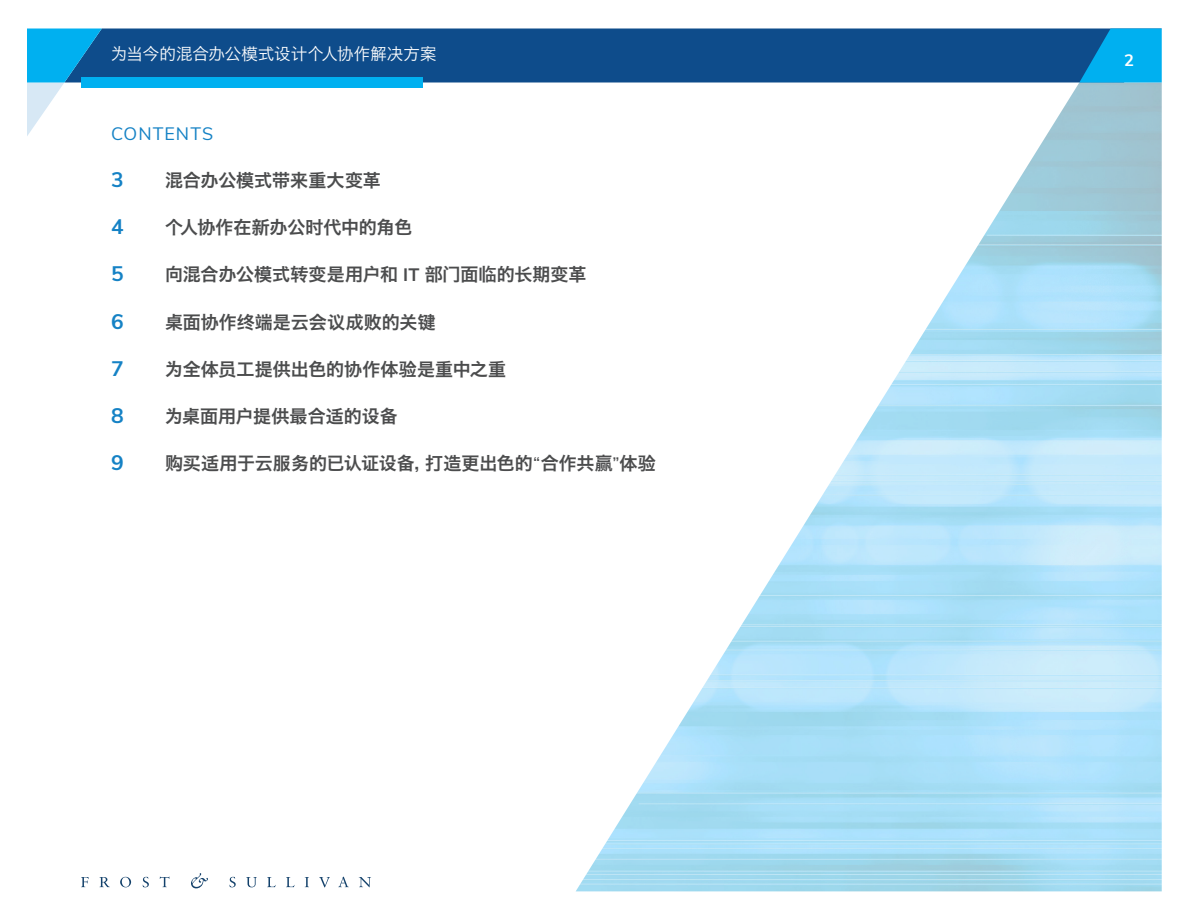
<style>
.page{position:relative;width:1188px;height:918px;background:#fff}
.page>*{position:absolute;margin:0;border:0;box-sizing:border-box;transform-origin:0 0}
.t1{font:700 21px "Nunito Sans";color:#1582c5}
.t2{font:18px "Hiragino Sans GB W6";letter-spacing:-.005em;color:#4b4c4d}
.BR__TOC_Title{font:18px "Nunito Sans";letter-spacing:.06em;color:#1582c5}
.t3{font:16.5px "Hiragino Sans GB W3";color:#fff}
.t4{font:700 16.5px "Nunito Sans";color:#fff}
.s1{font-family:"Nunito Sans";font-weight:700}
.s2{font-family:"Nunito Sans"}
</style>
<div class="page">
<div style="left:102px;top:28px;width:1060px;height:54px;background:#0e4c8b"></div>
<img style="left:576px;top:82px;width:586px;height:809px">
<svg style="left:1079px;top:29px;width:83px;height:54px;background:#049ddc"></svg>
<svg style="left:27px;top:28px;width:75px;height:108px"></svg>
<div style="left:81px;top:77px;width:341px;height:11px;background:#00b0f0"></div>
<svg style="left:81px;top:877px;width:8px;height:10px"></svg>
<svg style="left:100px;top:877px;width:10px;height:10px"></svg>
<svg style="left:120px;top:877px;width:11px;height:10px"></svg>
<svg style="left:143px;top:877px;width:6px;height:10px"></svg>
<svg style="left:160px;top:877px;width:9px;height:10px"></svg>
<svg style="left:229px;top:877px;width:7px;height:10px"></svg>
<svg style="left:246px;top:877px;width:11px;height:10px"></svg>
<svg style="left:267px;top:877px;width:9px;height:10px"></svg>
<svg style="left:286px;top:877px;width:9px;height:10px"></svg>
<svg style="left:305px;top:877px;width:4px;height:10px"></svg>
<svg style="left:319px;top:877px;width:11px;height:10px"></svg>
<svg style="left:338px;top:877px;width:11px;height:10px"></svg>
<svg style="left:359px;top:877px;width:12px;height:10px"></svg>
<svg style="left:191px;top:873px;width:17px;height:15px"></svg>
<p class="t3" style="left:111px;top:44px;width:327px">为当今的混合办公模式设计个人协作解决方案</p>
<p class="t4" style="left:1124px;top:48px;width:11px">2</p>
<p class="BR__TOC_Title" style="left:111px;top:120px;width:104px">CONTENTS</p>
<p class="t1" style="left:111px;top:164px;width:14px">3</p>
<p class="t2" style="left:165px;top:168px;width:217px">混合办公模式带来重大变革</p>
<p class="t1" style="left:111px;top:212px;width:14px">4</p>
<p class="t2" style="left:165px;top:216px;width:249px">个人协作在新办公时代中的角色</p>
<p class="t1" style="left:111px;top:259px;width:14px">5</p>
<p class="t2" style="left:165px;top:263px;width:423px">向混合办公模式转变是用户和 <span class="s1">IT</span> 部门面临的长期变革</p>
<p class="t1" style="left:111px;top:306px;width:14px">6</p>
<p class="t2" style="left:165px;top:310px;width:272px">桌面协作终端是云会议成败的关键</p>
<p class="t1" style="left:111px;top:353px;width:14px">7</p>
<p class="t2" style="left:165px;top:357px;width:343px">为全体员工提供出色的协作体验是重中之重</p>
<p class="t1" style="left:111px;top:401px;width:14px">8</p>
<p class="t2" style="left:165px;top:405px;width:234px">为桌面用户提供最合适的设备</p>
<p class="t1" style="left:111px;top:448px;width:14px">9</p>
<p class="t2" style="left:165px;top:452px;width:492px">购买适用于云服务的已认证设备，打造更出色的<span class="s2">“</span>合作共赢<span class="s2">”</span>体验</p>
</div>
